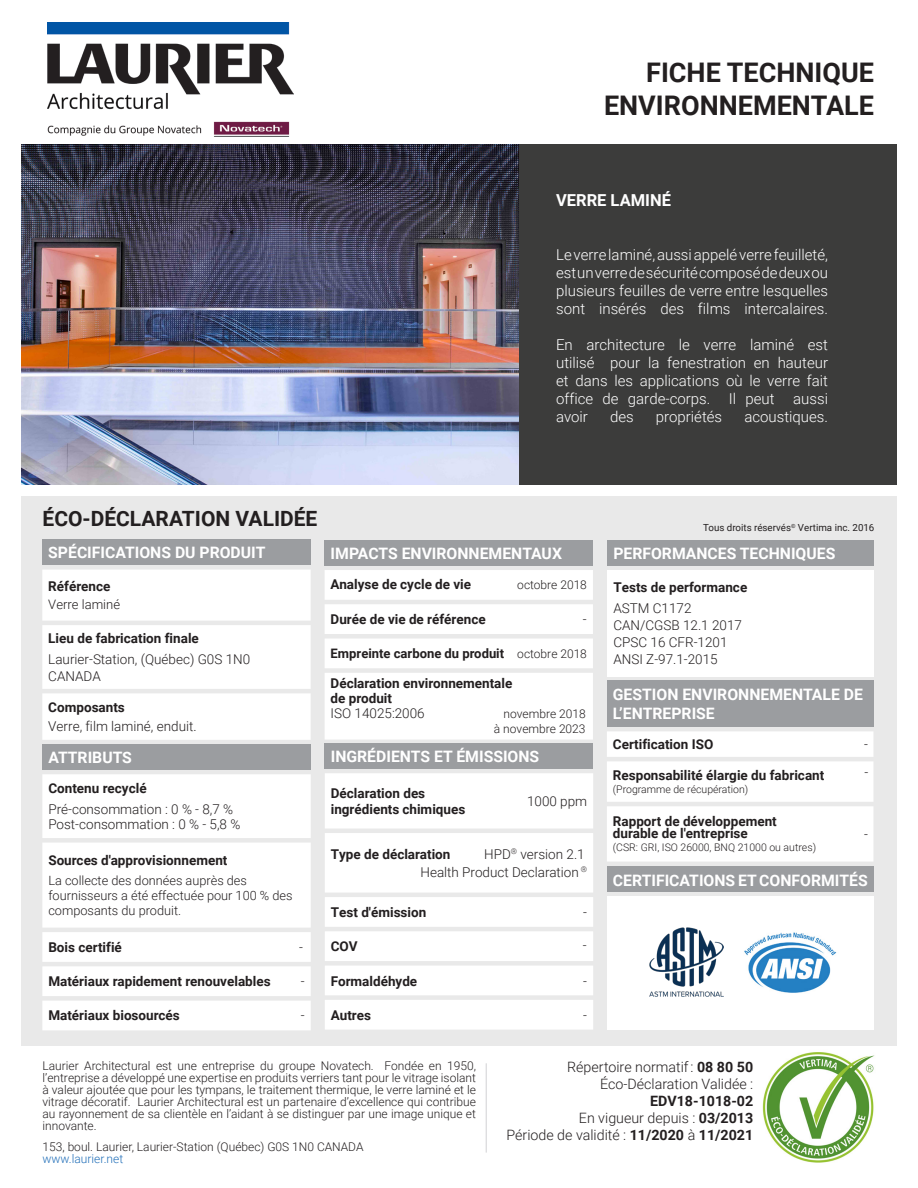
<style>
.page{position:relative;width:918px;height:1188px;background:#fff}
.page>*{position:absolute;margin:0;border:0;box-sizing:border-box;transform-origin:0 0}
.t1{font:700 27px/32.4px "Roboto";color:#231f20;text-align:right}
.t2{font:700 21px "Roboto";color:#231f20}
.t3{font:700 16.5px "Roboto";color:#fff}
.t4{font:700 15.75px/18.9px "Roboto";color:#fff}
.t5{font:300 15px/18px "Roboto";color:#fff;text-align:justify}
.t6{font:300 14.25px/17.1px "Roboto";color:#231f20;text-align:right}
.t7{font:700 13.5px/16.2px "Roboto";color:#231f20}
.t8{font:300 13.5px/17px "Roboto";color:#231f20}
.t9{font:700 13.05px "Roboto";color:#231f20}
.t10{font:300 13.05px "Roboto";color:#231f20}
.t11{font:300 12.75px/15px "Roboto";color:#231f20}
.t12{font:300 12px/12px "Roboto";color:#231f20;text-align:justify}
.t13{font:300 12px "Roboto";color:#2370b9}
.t14{font:300 10.5px "Roboto";color:#231f20}
.t15{font:9.75px "Roboto";color:#231f20}
.s1{font-weight:300;font-size:12px}
.s2{font-weight:700}
</style>
<div class="page">
<div style="left:22px;top:496px;width:875px;height:550px;background:#e9e9e9"></div>
<div style="left:518px;top:144px;width:379px;height:341px;background:#3c3c3b"></div>
<hr style="left:486px;top:1063px;width:1px;height:90px;background:#d1d2d4">
<div style="left:42px;top:540px;width:269px;height:25px;background:#9b9da0"></div>
<div style="left:42px;top:570px;width:269px;height:170px;background:#fff"></div>
<div style="left:325px;top:743px;width:268px;height:26px;background:#9b9da0"></div>
<svg style="left:325px;top:773px;width:268px;height:257px;background:#fdfdfd"></svg>
<div style="left:607px;top:540px;width:267px;height:26px;background:#9b9da0"></div>
<div style="left:607px;top:570px;width:267px;height:106px;background:#fff"></div>
<div style="left:607px;top:680px;width:266px;height:47px;background:#9b9da0"></div>
<svg style="left:607px;top:731px;width:266px;height:131px;background:#fdfdfd"></svg>
<div style="left:42px;top:744px;width:269px;height:26px;background:#9b9da0"></div>
<svg style="left:42px;top:774px;width:269px;height:256px;background:#fdfdfd"></svg>
<img style="left:47px;top:22px;width:247px;height:115px">
<div style="left:607px;top:867px;width:267px;height:25px;background:#9b9da0"></div>
<div style="left:607px;top:897px;width:267px;height:133px;background:#fff"></div>
<div style="left:325px;top:540px;width:268px;height:26px;background:#9b9da0"></div>
<svg style="left:325px;top:570px;width:268px;height:170px;background:#fdfdfd"></svg>
<img style="left:762px;top:1052px;width:113px;height:111px">
<img style="left:649px;top:928px;width:75px;height:68px">
<img style="left:744px;top:932px;width:93px;height:61px">
<img style="left:21px;top:145px;width:497px;height:340px">
<h1 class="t1" style="left:604px;top:55px;width:271px">FICHE TECHNIQUE<br>ENVIRONNEMENTALE</h1>
<h3 class="t3" style="left:556px;top:189px;width:116px">VERRE LAMINÉ</h3>
<p class="t5" style="left:556px;top:245px;width:273px">Le verre laminé, aussi appelé verre feuilleté, est un verre de sécurité composé de deux ou plusieurs feuilles de verre entre lesquelles sont insérés des films intercalaires.</p>
<p class="t5" style="left:556px;top:335px;width:273px">En architecture le verre laminé est utilisé pour la fenestration en hauteur et dans les applications où le verre fait office de garde-corps. Il peut aussi avoir</p>
<p class="t5" style="left:610px;top:407px;width:25px">des</p>
<p class="t5" style="left:656px;top:407px;width:68px">propriétés</p>
<p class="t5" style="left:744px;top:407px;width:85px">acoustiques.</p>
<h2 class="t2" style="left:43px;top:504px;width:276px">ÉCO-DÉCLARATION VALIDÉE</h2>
<h3 class="t4" style="left:48px;top:543px;width:219px">SPÉCIFICATIONS DU PRODUIT</h3>
<p class="t7" style="left:48px;top:578px;width:64px">Référence</p>
<p class="t10" style="left:48px;top:595px;width:73px">Verre laminé</p>
<p class="t7" style="left:48px;top:629px;width:152px">Lieu de fabrication finale</p>
<p class="t8" style="left:48px;top:651px;width:203px;line-height:16.5px">Laurier-Station, (Québec) G0S 1N0<br>CANADA</p>
<p class="t7" style="left:48px;top:698px;width:78px">Composants</p>
<p class="t8" style="left:48px;top:717px;width:150px">Verre, film laminé, enduit.</p>
<h3 class="t4" style="left:48px;top:747px;width:85px">ATTRIBUTS</h3>
<p class="t7" style="left:48px;top:779px;width:100px">Contenu recyclé</p>
<p class="t8" style="left:48px;top:801px;width:193px;line-height:15px">Pré-consommation : 0 % - 8,7 %<br>Post-consommation : 0 % - 5,8 %</p>
<p class="t7" style="left:48px;top:852px;width:181px">Sources d'approvisionnement</p>
<p class="t11" style="left:48px;top:872px;width:246px">La collecte des données auprès des fournisseurs a été effectuée pour 100 % des composants du produit.</p>
<p class="t7" style="left:48px;top:938px;width:75px">Bois certifié</p>
<p class="t8" style="left:299px;top:938px;width:5px">-</p>
<p class="t7" style="left:48px;top:973px;width:224px">Matériaux rapidement renouvelables</p>
<p class="t8" style="left:301px;top:972px;width:5px">-</p>
<p class="t7" style="left:48px;top:1007px;width:133px">Matériaux biosourcés</p>
<p class="t8" style="left:301px;top:1007px;width:5px">-</p>
<h3 class="t4" style="left:331px;top:543px;width:233px">IMPACTS ENVIRONNEMENTAUX</h3>
<p class="t7" style="left:331px;top:576px;width:142px">Analyse de cycle de vie</p>
<p class="t12" style="left:517px;top:578px;width:71px">octobre 2018</p>
<p class="t7" style="left:331px;top:611px;width:157px">Durée de vie de référence</p>
<p class="t8" style="left:583px;top:610px;width:5px">-</p>
<p class="t9" style="left:331px;top:645px;width:258px">Empreinte carbone du produit <span class="s1">octobre 2018</span></p>
<p class="t7" style="left:331px;top:676px;width:183px;line-height:15px">Déclaration environnementale de produit</p>
<p class="t8" style="left:331px;top:705px;width:96px">ISO 14025:2006</p>
<p class="t12" style="left:494px;top:706px;width:93px;line-height:15px;text-align:right">novembre 2018<br>à novembre 2023</p>
<h3 class="t4" style="left:331px;top:746px;width:210px">INGRÉDIENTS ET ÉMISSIONS</h3>
<p class="t7" style="left:331px;top:784px;width:136px">Déclaration des ingrédients chimiques</p>
<p class="t8" style="left:527px;top:792px;width:62px">1000 ppm</p>
<p class="t7" style="left:331px;top:846px;width:121px">Type de déclaration</p>
<p class="t8" style="left:421px;top:845px;width:168px;line-height:17.7px;text-align:right">HPD<sup>®</sup> version 2.1<br>Health Product Declaration <sup>®</sup></p>
<p class="t7" style="left:331px;top:904px;width:97px">Test d'émission</p>
<p class="t8" style="left:583px;top:903px;width:5px">-</p>
<p class="t7" style="left:331px;top:938px;width:28px">COV</p>
<p class="t7" style="left:331px;top:972px;width:88px">Formaldéhyde</p>
<p class="t8" style="left:583px;top:972px;width:5px">-</p>
<p class="t7" style="left:331px;top:1006px;width:42px">Autres</p>
<p class="t8" style="left:583px;top:1006px;width:5px">-</p>
<p class="t8" style="left:583px;top:936px;width:5px">-</p>
<p class="t15" style="left:703px;top:521px;width:173px">Tous droits réservés<sup>©</sup> Vertima inc. 2016</p>
<h3 class="t4" style="left:613px;top:543px;width:224px">PERFORMANCES TECHNIQUES</h3>
<p class="t7" style="left:613px;top:579px;width:135px">Tests de performance</p>
<p class="t8" style="left:613px;top:600px;width:130px">ASTM C1172<br>CAN/CGSB 12.1 2017<br>CPSC 16 CFR-1201<br>ANSI Z-97.1-2015</p>
<h3 class="t4" style="left:613px;top:684px;width:252px">GESTION ENVIRONNEMENTALE DE<br>L’ENTREPRISE</h3>
<p class="t7" style="left:613px;top:736px;width:102px">Certification ISO</p>
<p class="t8" style="left:864px;top:735px;width:5px">-</p>
<p class="t7" style="left:613px;top:767px;width:213px">Responsabilité élargie du fabricant</p>
<p class="t14" style="left:613px;top:782px;width:137px">(Programme de récupération)</p>
<p class="t7" style="left:613px;top:815px;width:165px;line-height:12px">Rapport de développement durable de l'entreprise</p>
<p class="t14" style="left:613px;top:840px;width:205px">(CSR: GRI, ISO 26000, BNQ 21000 ou autres)</p>
<p class="t8" style="left:865px;top:763px;width:5px">-</p>
<p class="t8" style="left:864px;top:825px;width:5px">-</p>
<h3 class="t4" style="left:613px;top:870px;width:256px">CERTIFICATIONS ET CONFORMITÉS</h3>
<p class="t12" style="left:43px;top:1060px;width:435px">Laurier Architectural est une entreprise du groupe Novatech. Fondée en 1950, l’entreprise a développé une expertise en produits verriers tant pour le vitrage isolant à valeur ajoutée que pour les tympans, le traitement thermique, le verre laminé et le vitrage décoratif. Laurier Architectural est un partenaire d’excellence qui contribue au rayonnement de sa clientèle en l’aidant à se distinguer par une image unique et innovante.</p>
<p class="t12" style="left:43px;top:1140px;width:323px">153, boul. Laurier, Laurier-Station (Québec) G0S 1N0 CANADA</p>
<p class="t13" style="left:43px;top:1150px;width:82px">www.laurier.net</p>
<p class="t6" style="left:567px;top:1058px;width:188px">Répertoire normatif: <span class="s2">08 80 50<br></span>Éco-Déclaration Validée :</p>
<p class="t6" style="left:506px;top:1092px;width:248px"><span class="s2">EDV18-1018-02<br></span>En vigueur depuis : <span class="s2">03/2013<br></span>Période de validité : <span class="s2">11/2020</span> à <span class="s2">11/2021</span></p>
</div>
